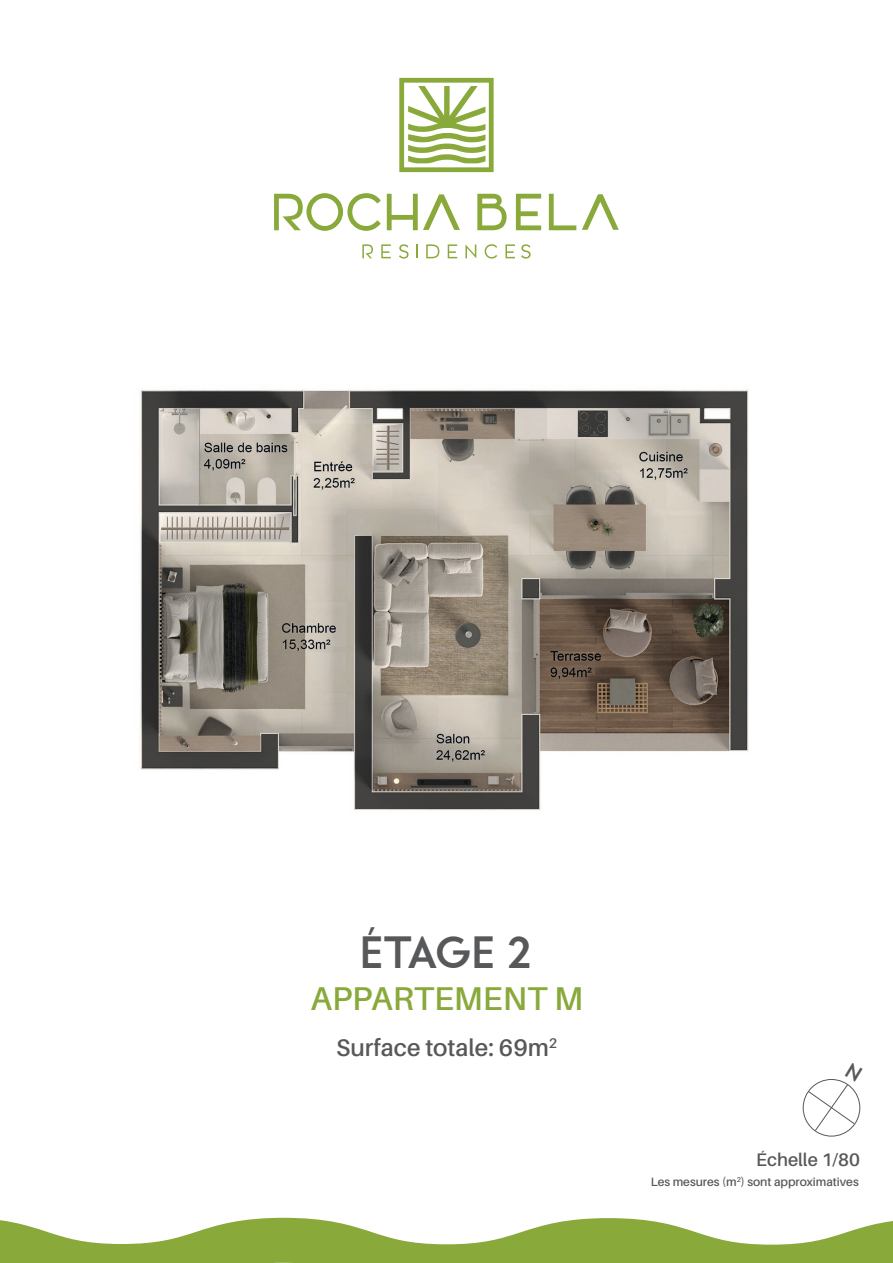
<style>
.page{position:relative;width:893px;height:1263px;background:#fff}
.page>*{position:absolute;margin:0;border:0;box-sizing:border-box;transform-origin:0 0}
.t1{font:500 45px "Qargeo";letter-spacing:-.025em;color:#57585a}
.t2{font:600 33px "Aileron";color:#89a93b}
.t3{font:600 24px "Aileron";color:#57585a}
.t4{font:600 18.15px "Aileron";color:#57585a}
.t5{font:600 12px "Aileron";color:#57585a}
</style>
<div class="page">
<svg style="left:0;top:1217px;width:893px;height:46px"></svg>
<img style="left:140px;top:389px;width:609px;height:421px">
<svg style="left:399px;top:78px;width:95px;height:94px"></svg>
<svg style="left:274px;top:193px;width:107px;height:38px"></svg>
<svg style="left:477px;top:194px;width:30px;height:36px"></svg>
<svg style="left:516px;top:194px;width:25px;height:36px"></svg>
<svg style="left:549px;top:194px;width:27px;height:36px"></svg>
<svg style="left:362px;top:244px;width:11px;height:14px"></svg>
<svg style="left:381px;top:244px;width:10px;height:14px"></svg>
<svg style="left:399px;top:244px;width:9px;height:15px"></svg>
<svg style="left:416px;top:244px;width:2px;height:14px"></svg>
<svg style="left:426px;top:244px;width:13px;height:14px"></svg>
<svg style="left:448px;top:244px;width:9px;height:14px"></svg>
<svg style="left:465px;top:244px;width:11px;height:14px"></svg>
<svg style="left:485px;top:244px;width:12px;height:15px"></svg>
<svg style="left:505px;top:244px;width:10px;height:14px"></svg>
<svg style="left:521px;top:244px;width:10px;height:15px"></svg>
<svg style="left:387px;top:194px;width:73px;height:36px"></svg>
<svg style="left:582px;top:194px;width:37px;height:36px"></svg>
<svg style="left:807px;top:1079px;width:54px;height:53px"></svg>
<h1 class="t1" style="left:360px;top:927px;width:174px">ÉTAGE 2</h1>
<h2 class="t2" style="left:311px;top:980px;width:274px">APPARTEMENT M</h2>
<h3 class="t3" style="left:336px;top:1034px;width:223px">Surface totale: 69m<sup>2</sup></h3>
<h3 class="t4" style="left:756px;top:1150px;width:105px">Échelle 1/80</h3>
<p class="t5" style="left:651px;top:1175px;width:210px">Les mesures (m<sup>2</sup>) sont approximatives</p>
</div>
